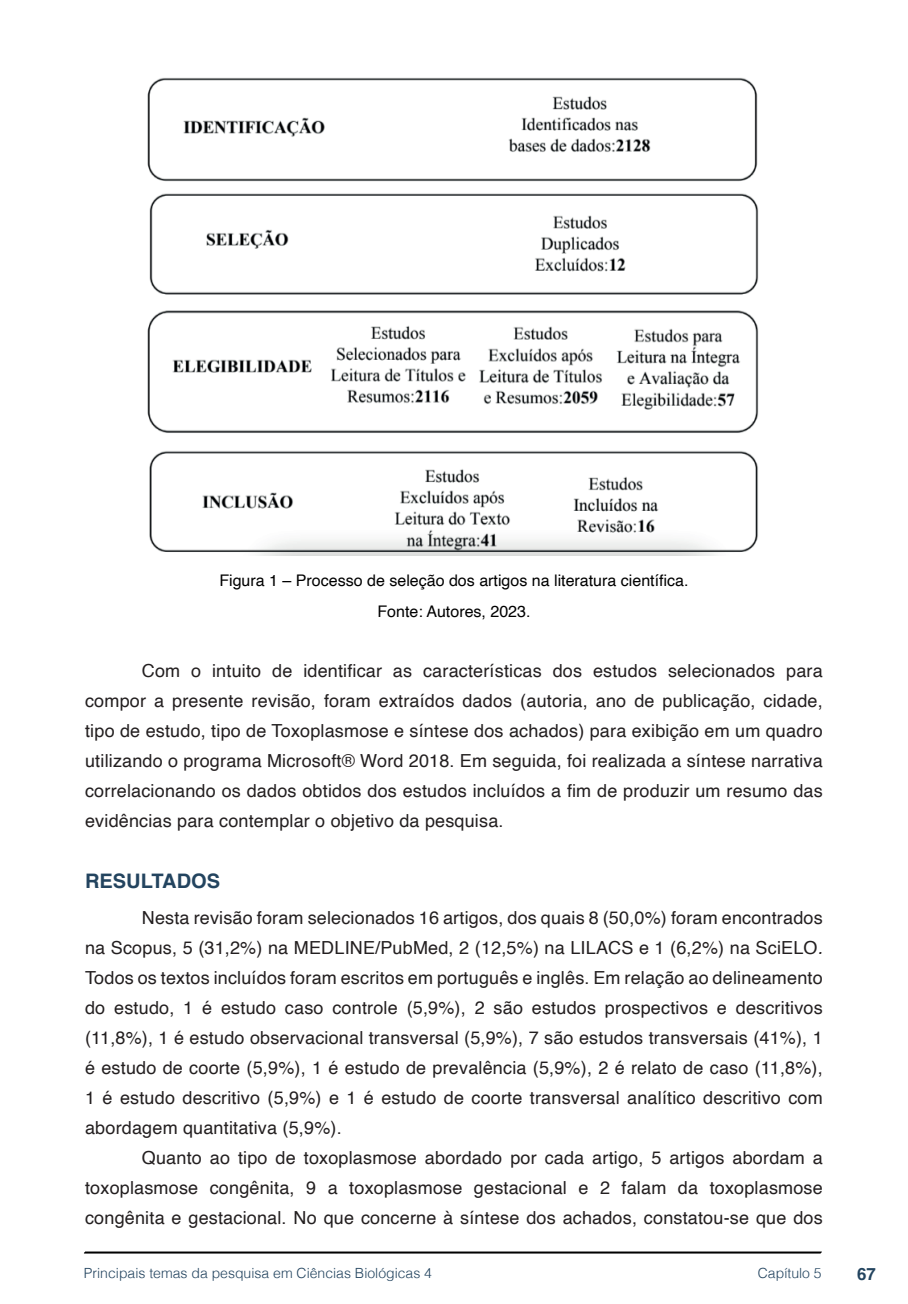
<style>
.page{position:relative;width:908px;height:1304px;background:#fff}
.page>*{position:absolute;margin:0;border:0;box-sizing:border-box;transform-origin:0 0}
.TITULOS{font:700 20px "Helvetica";color:#23445f}
.txt{font:18px/30px "Helvetica";letter-spacing:.01em;color:#231f20;text-align:justify}
.t1{font:700 16.8px "Helvetica";color:#23445f}
.imagens_graf_tab{font:16px "Helvetica";color:#000}
.t2{font:300 14px "Helvetica";color:#23445f}
.s1{font-style:italic}
</style>
<div class="page">
<svg style="left:84px;top:1251px;width:737px;height:3px;background:#515151"></svg>
<img style="left:147px;top:77px;width:612px;height:479px">
<p class="imagens_graf_tab" style="left:219px;top:568px;width:470px">Figura 1 – Processo de seleção dos artigos na literatura científica.</p>
<p class="imagens_graf_tab" style="left:377px;top:599px;width:154px">Fonte: Autores, 2023.</p>
<p class="txt" style="left:85px;top:656px;width:738px;text-indent:57px">Com o intuito de identificar as características dos estudos selecionados para compor a presente revisão, foram extraídos dados (autoria, ano de publicação, cidade, tipo de estudo, tipo de Toxoplasmose e síntese dos achados) para exibição em um quadro utilizando o programa Microsoft® Word 2018. Em seguida, foi realizada a síntese narrativa correlacionando os dados obtidos dos estudos incluídos a fim de produzir um resumo das evidências para contemplar o objetivo da pesquisa.</p>
<p class="TITULOS" style="left:85px;top:869px;width:136px">RESULTADOS</p>
<p class="txt" style="left:85px;top:903px;width:739px;text-indent:57px">Nesta revisão foram selecionados 16 artigos, dos quais 8 (50,0%) foram encontrados na Scopus, 5 (31,2%) na MEDLINE/PubMed, 2 (12,5%) na LILACS e 1 (6,2%) na SciELO<span class="s1">.<br></span>Todos os textos incluídos foram escritos em português e inglês. Em relação ao delineamento do estudo, 1 é estudo caso controle (5,9%), 2 são estudos prospectivos e descritivos (11,8%), 1 é estudo observacional transversal (5,9%), 7 são estudos transversais (41%), 1 é estudo de coorte (5,9%), 1 é estudo de prevalência (5,9%), 2 é relato de caso (11,8%), 1 é estudo descritivo (5,9%) e 1 é estudo de coorte transversal analítico descritivo com abordagem quantitativa (5,9%).</p>
<p class="txt" style="left:85px;top:1143px;width:738px;text-indent:57px">Quanto ao tipo de toxoplasmose abordado por cada artigo, 5 artigos abordam a toxoplasmose congênita, 9 a toxoplasmose gestacional e 2 falam da toxoplasmose congênita e gestacional. No que concerne à síntese dos achados, constatou-se que dos</p>
<p class="t2" style="left:84px;top:1261px;width:349px">Principais temas da pesquisa em Ciências Biológicas 4</p>
<p class="t2" style="left:757px;top:1261px;width:65px">Capítulo 5</p>
<p class="t1" style="left:856px;top:1264px;width:20px">67</p>
</div>
